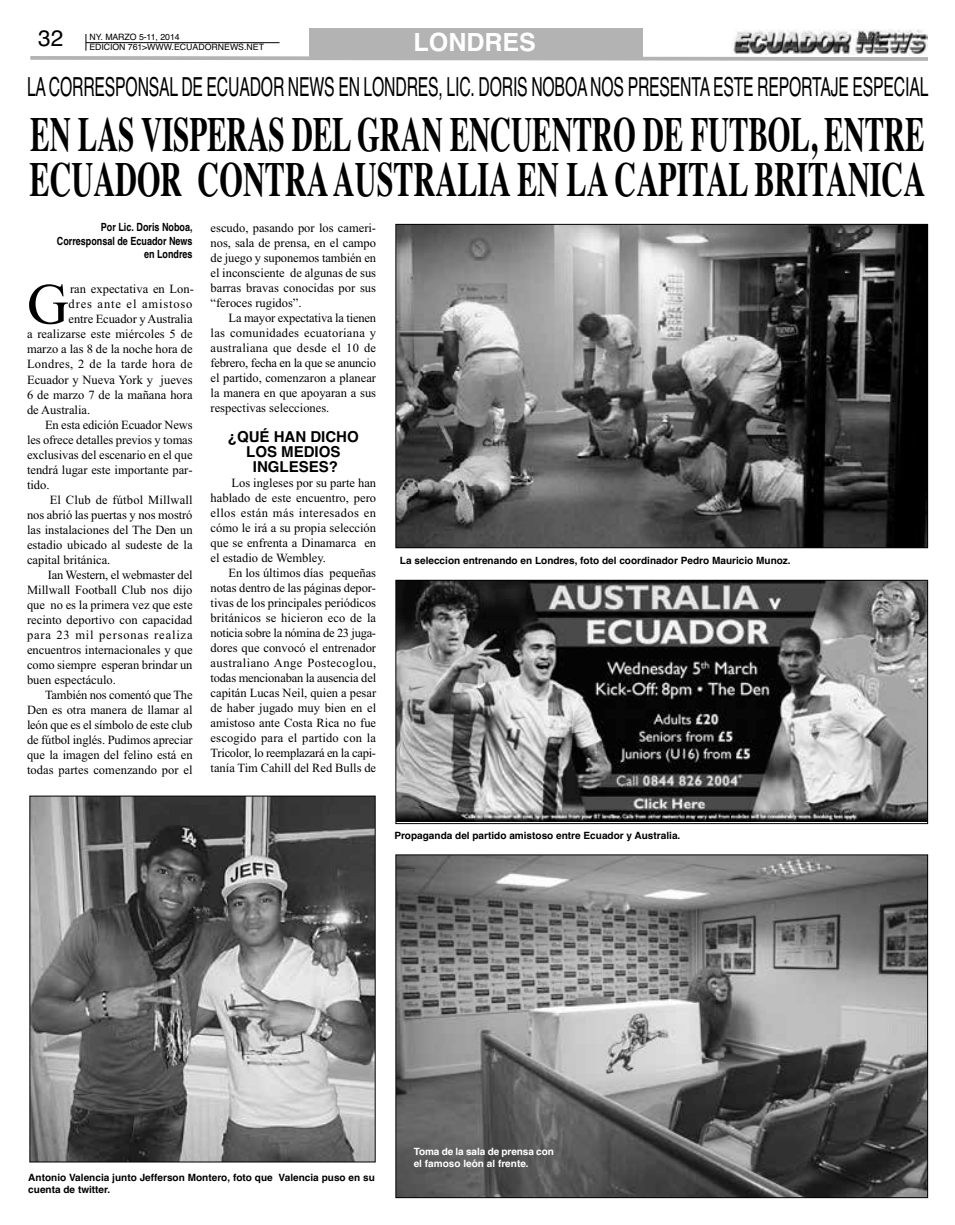
<style>
.page{position:relative;width:955px;height:1225px;background:#fff}
.page>*{position:absolute;margin:0;border:0;box-sizing:border-box;transform-origin:0 0}
.t1{font:57.75px "Times New Roman";color:#000}
.t2{font:700 48.75px/45px "Times";letter-spacing:-.005em;color:#000;scale:.6 1}
.t3{font:26.25px "Helvetica";letter-spacing:-.01em;color:#000;scale:.6 1}
.t4{font:700 25px "Helvetica";color:#fff}
.t5{font:22.5px "Helvetica";color:#000}
.t6{font:700 15px/15px "Helvetica";color:#000;text-align:center}
.t7{font:12.5px/15px "Times New Roman";color:#000;text-align:justify}
.t8{font:12.5px "Times New Roman";letter-spacing:.025em;color:#000}
.t9{font:12.5px "Times New Roman";letter-spacing:.065em;color:#000}
.t10{font:12.5px "Times New Roman";letter-spacing:.07em;color:#000}
.t11{font:700 11.25px/13.5px "Helvetica";color:#000;text-align:right;scale:.8 1}
.t12{font:700 10px/12px "Helvetica";color:#000}
.t13{font:700 10px/12px "Helvetica";letter-spacing:-.01em;color:#fff}
.t14{font:8.75px "Helvetica";letter-spacing:-.01em;color:#000}
</style>
<div class="page">
<img style="left:737px;top:30px;width:185px;height:4px">
<svg style="left:30px;top:34px;width:898px;height:27px"></svg>
<div style="left:309px;top:28px;width:333px;height:29px;background:#b3b3b3"></div>
<img style="left:397px;top:226px;width:528px;height:320px">
<img style="left:397px;top:582px;width:528px;height:239px">
<div style="left:395px;top:580px;width:532px;height:243px;border:1px solid #000"></div>
<img style="left:32px;top:797px;width:341px;height:362px">
<div style="left:30px;top:795px;width:345px;height:366px;border:1px solid #000"></div>
<img style="left:397px;top:856px;width:528px;height:339px">
<h3 class="t5" style="left:38px;top:30px;width:27px">32</h3>
<p class="t14" style="left:89px;top:44px;width:176px">EDICION 761&gt;WWW.ECUADORNEWS.NET</p>
<h3 class="t4" style="left:413px;top:33px;width:124px">LONDRES</h3>
<p class="t14" style="left:89px;top:33px;width:91px">NY. MARZO 5-11, 2014</p>
<h3 class="t3" style="left:27px;top:77px;width:1502px">LA CORRESPONSAL DE ECUADOR NEWS EN LONDRES, LIC. DORIS NOBOA NOS PRESENTA ESTE REPORTAJE ESPECIAL</h3>
<h2 class="t2" style="left:30px;top:117px;width:1493px">EN LAS VISPERAS DEL GRAN ENCUENTRO DE FUTBOL, ENTRE<br>ECUADOR CONTRA AUSTRALIA EN LA CAPITAL BRITANICA</h2>
<p class="t11" style="left:57px;top:222px;width:171px">Por Lic. Doris Noboa,<br>Corresponsal de Ecuador News en Londres</p>
<h1 class="t1" style="left:27px;top:283px;width:43px">G</h1>
<p class="t7" style="left:70px;top:283px;width:125px">ran expectativa en Lon-</p>
<p class="t10" style="left:69px;top:300px;width:125px">dres ante el amistoso</p>
<p class="t7" style="left:69px;top:313px;width:125px">entre Ecuador y Australia</p>
<p class="t7" style="left:27px;top:328px;width:167px">a realizarse este miércoles 5 de</p>
<p class="t7" style="left:27px;top:343px;width:167px">marzo a las 8 de la noche hora de</p>
<p class="t8" style="left:27px;top:360px;width:167px">Londres, 2 de la tarde hora de</p>
<p class="t7" style="left:27px;top:373px;width:167px">Ecuador y Nueva York y jueves</p>
<p class="t7" style="left:27px;top:388px;width:167px">6 de marzo 7 de la mañana hora</p>
<p class="t7" style="left:27px;top:403px;width:65px">de Australia.</p>
<p class="t7" style="left:45px;top:418px;width:149px">En esta edición Ecuador News</p>
<p class="t7" style="left:27px;top:433px;width:167px">les ofrece detalles previos y tomas</p>
<p class="t7" style="left:27px;top:448px;width:167px">exclusivas del escenario en el que</p>
<p class="t7" style="left:27px;top:463px;width:167px">tendrá lugar este importante par-</p>
<p class="t7" style="left:27px;top:478px;width:24px">tido.</p>
<p class="t7" style="left:50px;top:493px;width:144px">El Club de fútbol Millwall</p>
<p class="t7" style="left:27px;top:508px;width:167px">nos abrió las puertas y nos mostró</p>
<p class="t7" style="left:27px;top:523px;width:167px">las instalaciones del The Den un</p>
<p class="t7" style="left:27px;top:538px;width:167px">estadio ubicado al sudeste de la</p>
<p class="t7" style="left:27px;top:553px;width:85px">capital británica.</p>
<p class="t7" style="left:48px;top:568px;width:146px">Ian Western, el webmaster del</p>
<p class="t7" style="left:27px;top:583px;width:167px">Millwall Football Club nos dijo</p>
<p class="t7" style="left:27px;top:598px;width:167px">que no es la primera vez que este</p>
<p class="t7" style="left:27px;top:613px;width:167px">recinto deportivo con capacidad</p>
<p class="t9" style="left:27px;top:630px;width:167px">para 23 mil personas realiza</p>
<p class="t7" style="left:27px;top:643px;width:167px">encuentros internacionales y que</p>
<p class="t7" style="left:27px;top:658px;width:167px">como siempre esperan brindar un</p>
<p class="t7" style="left:27px;top:673px;width:90px">buen espectáculo.</p>
<p class="t7" style="left:45px;top:688px;width:149px">También nos comentó que The</p>
<p class="t7" style="left:27px;top:703px;width:167px">Den es otra manera de llamar al</p>
<p class="t7" style="left:27px;top:718px;width:167px">león que es el símbolo de este club</p>
<p class="t7" style="left:27px;top:733px;width:167px">de fútbol inglés. Pudimos apreciar</p>
<p class="t7" style="left:27px;top:748px;width:167px">que la imagen del felino está en</p>
<p class="t7" style="left:27px;top:763px;width:167px">todas partes comenzando por el</p>
<p class="t7" style="left:210px;top:221px;width:167px">escudo, pasando por los cameri&shy;nos, sala de prensa, en el campo de juego y suponemos también en el inconsciente de algunas de sus barras bravas conocidas por sus “feroces rugidos”.</p>
<p class="t7" style="left:210px;top:311px;width:167px;text-indent:18px">La mayor expectativa la tienen las comunidades ecuatoriana y australiana que desde el 10 de febrero, fecha en la que se anuncio el partido, comenzaron a planear la manera en que apoyaran a sus respectivas selecciones.</p>
<p class="t6" style="left:228px;top:430px;width:132px">¿QUÉ HAN DICHO<br>LOS MEDIOS<br>INGLESES?</p>
<p class="t7" style="left:210px;top:476px;width:167px;text-indent:21px">Los ingleses por su parte han hablado de este encuentro, pero ellos están más interesados en cómo le irá a su propia selección que se enfrenta a Dinamarca en el estadio de Wembley.</p>
<p class="t7" style="left:210px;top:566px;width:167px;text-indent:18px">En los últimos días pequeñas notas dentro de las páginas depor&shy;tivas de los principales periódicos británicos se hicieron eco de la noticia sobre la nómina de 23 juga&shy;dores que convocó el entrenador australiano Ange Postecoglou, todas mencionaban la ausencia del capitán Lucas Neil, quien a pesar de haber jugado muy bien en el amistoso ante Costa Rica no fue escogido para el partido con la Tricolor, lo reemplazará en la capi&shy;tanía Tim Cahill del Red Bulls de</p>
<p class="t12" style="left:400px;top:555px;width:392px">La seleccion entrenando en Londres, foto del coordinador Pedro Mauricio Munoz.</p>
<p class="t12" style="left:394px;top:830px;width:287px">Propaganda del partido amistoso entre Ecuador y Australia.</p>
<p class="t12" style="left:28px;top:1171px;width:348px">Antonio Valencia junto Jefferson Montero, foto que Valencia puso en su cuenta de twitter.</p>
<p class="t13" style="left:413px;top:1145px;width:141px">Toma de la sala de prensa con el famoso león al frente.</p>
</div>
